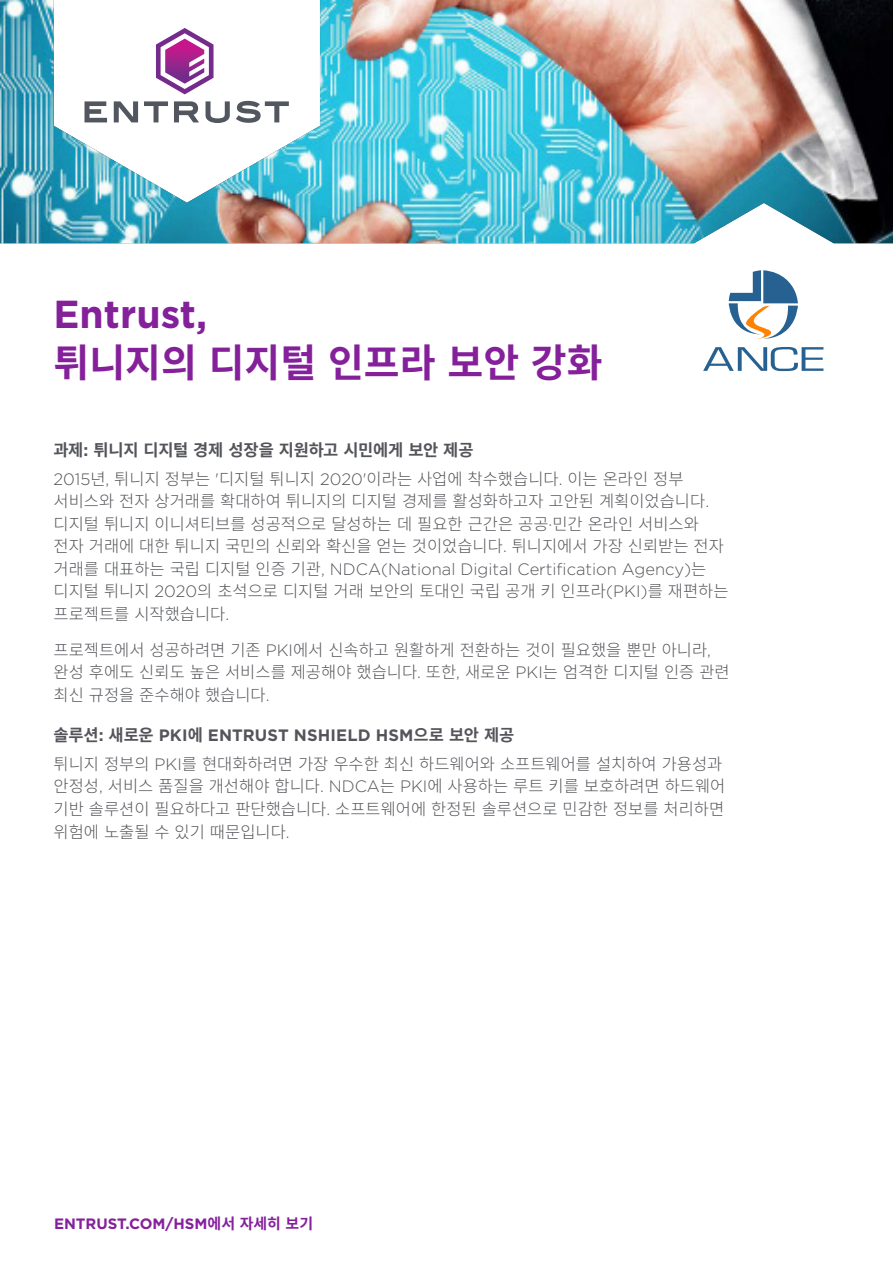
<style>
.page{position:relative;width:893px;height:1263px;background:#fff}
.page>*{position:absolute;margin:0;border:0;box-sizing:border-box;transform-origin:0 0}
.t1{font:700 39px "Noto Sans CJ Kkr";color:#85209b}
.t2{font:700 39px "Gotham";color:#85209b}
.t3{font:300 16.5px/22.5px "Noto Sans CJ Kkr";color:#54555a}
.t4{font:300 16.5px "Gotham";color:#54555a}
.t5{font:700 16.5px "Gotham";letter-spacing:.01em;color:#54555a}
.t6{font:700 15px "Gotham";color:#85209b}
.s1{font-weight:700}
.s2{font-family:"Gotham";font-weight:700}
.s3{font-family:"Gotham"}
.s4{font-family:"Noto Sans CJ Kkr"}
</style>
<div class="page">
<img style="left:0;top:0;width:893px;height:243px">
<svg style="left:693px;top:203px;width:141px;height:168px"></svg>
<h1 class="t2" style="left:54px;top:289px;width:155px">Entrust,</h1>
<h1 class="t1" style="left:54px;top:340px;width:551px">튀니지의 디지털 인프라 보안 강화</h1>
<p class="t3" style="left:54px;top:435px;width:632px;line-height:29.2px"><span class="s1">과제</span><span class="s2">:</span> <span class="s1">튀니지 디지털 경제 성장을 지원하고 시민에게 보안 제공<br></span><span class="s3">2015</span>년<span class="s3">,</span> 튀니지 정부는 <span class="s3">'</span>디지털 튀니지 <span class="s3">2020'</span>이라는 사업에 착수했습니다<span class="s3">.</span> 이는 온라인 정부</p>
<p class="t3" style="left:54px;top:490px;width:672px">서비스와 전자 상거래를 확대하여 튀니지의 디지털 경제를 활성화하고자 고안된 계획이었습니다<span class="s3">. </span>디지털 튀니지 이니셔티브를 성공적으로 달성하는 데 필요한 근간은 공공<span class="s3">·</span>민간 온라인 서비스와 전자 거래에 대한 튀니지 국민의 신뢰와 확신을 얻는 것이었습니다<span class="s3">.</span> 튀니지에서 가장 신뢰받는 전자</p>
<p class="t4" style="left:54px;top:559px;width:654px"><span class="s4">거래를 대표하는 국립 디지털 인증 기관</span>, NDCA(National Digital Certification Agency)<span class="s4">는</span></p>
<p class="t3" style="left:54px;top:580px;width:676px">디지털 튀니지 <span class="s3">2020</span>의 초석으로 디지털 거래 보안의 토대인 국립 공개 키 인프라<span class="s3">(PKI)</span>를 재편하는 프로젝트를 시작했습니다<span class="s3">.</span></p>
<p class="t3" style="left:54px;top:639px;width:678px">프로젝트에서 성공하려면 기존 <span class="s3">PKI</span>에서 신속하고 원활하게 전환하는 것이 필요했을 뿐만 아니라<span class="s3">, </span>완성 후에도 신뢰도 높은 서비스를 제공해야 했습니다<span class="s3">.</span> 또한<span class="s3">,</span> 새로운 <span class="s3">PKI</span>는 엄격한 디지털 인증 관련 최신 규정을 준수해야 했습니다<span class="s3">.</span></p>
<p class="t5" style="left:54px;top:724px;width:462px"><span class="s4">솔루션</span>: <span class="s4">새로운</span> PKI<span class="s4">에</span> ENTRUST NSHIELD HSM<span class="s4">으로 보안 제공</span></p>
<p class="t3" style="left:54px;top:753px;width:673px">튀니지 정부의 <span class="s3">PKI</span>를 현대화하려면 가장 우수한 최신 하드웨어와 소프트웨어를 설치하여 가용성과 안정성<span class="s3">,</span> 서비스 품질을 개선해야 합니다<span class="s3">. NDCA</span>는 <span class="s3">PKI</span>에 사용하는 루트 키를 보호하려면 하드웨어 기반 솔루션이 필요하다고 판단했습니다<span class="s3">.</span> 소프트웨어에 한정된 솔루션으로 민감한 정보를 처리하면 위험에 노출될 수 있기 때문입니다<span class="s3">.</span></p>
<p class="t6" style="left:54px;top:1214px;width:261px">ENTRUST.COM/HSM<span class="s4">에서 자세히 보기</span></p>
</div>
